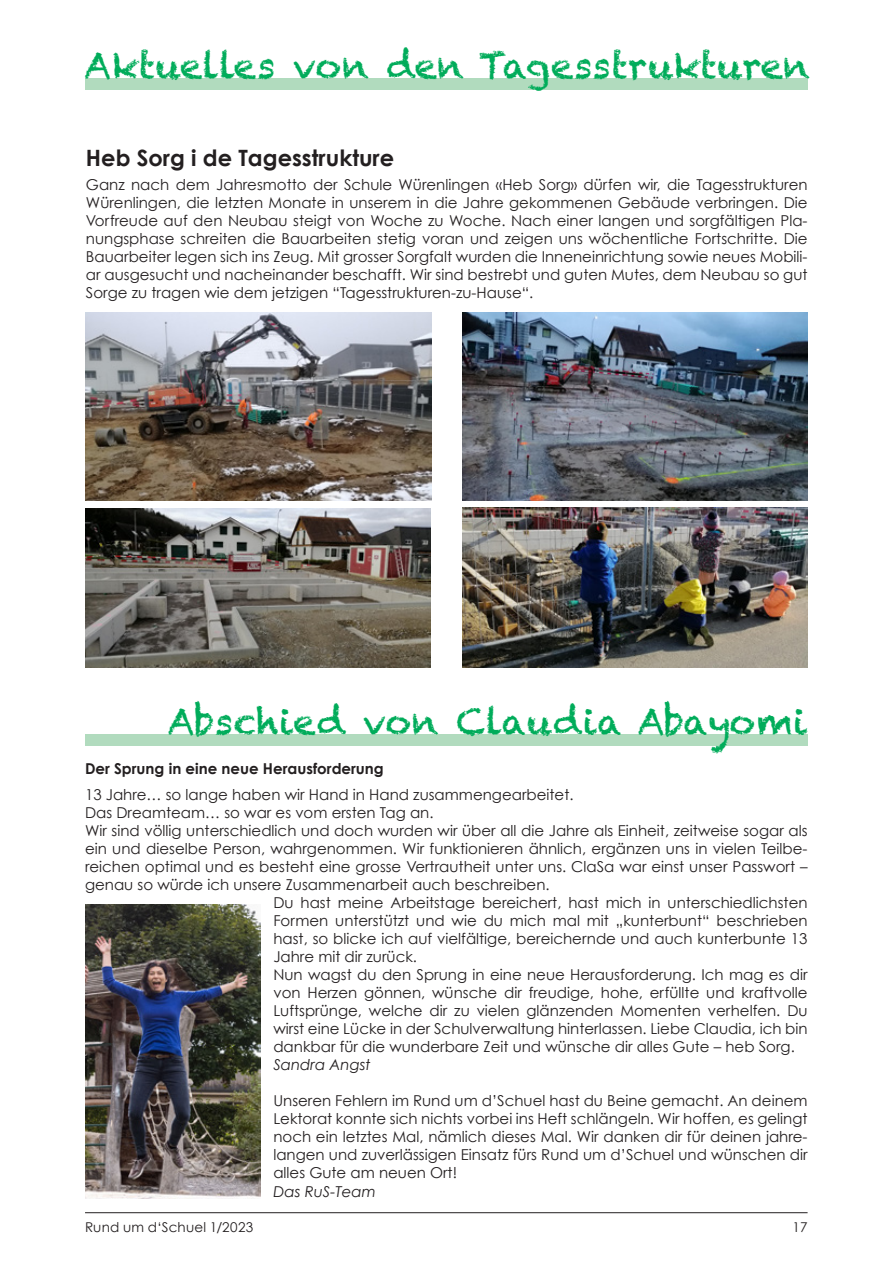
<style>
.page{position:relative;width:893px;height:1263px;background:#fff}
.page>*{position:absolute;margin:0;border:0;box-sizing:border-box;transform-origin:0 0}
.t1{font:36px "Chalkduster";color:#00ac5a}
.t2{font:700 22.5px "Century Gothic";color:#231f20}
.t3{font:15px/18px "Century Gothic";color:#231f20;text-align:justify}
.t4{font:700 15px "Century Gothic";color:#231f20}
.t5{font:italic 15px "Century Gothic";color:#231f20}
.t6{font:13.5px "Century Gothic";letter-spacing:.015em;color:#231f20}
</style>
<div class="page">
<hr style="left:85px;top:1212px;width:723px;height:1px;background:#231f20">
<div style="left:85px;top:79px;width:723px;height:11px;background:#b1dbbe"></div>
<img style="left:85px;top:508px;width:346px;height:160px">
<img style="left:463px;top:508px;width:344px;height:160px">
<img style="left:85px;top:313px;width:346px;height:187px">
<img style="left:463px;top:313px;width:345px;height:187px">
<img style="left:85px;top:904px;width:176px;height:294px">
<div style="left:85px;top:735px;width:723px;height:11px;background:#b1dbbe"></div>
<h1 class="t1" style="left:85px;top:44px;width:727px">Aktuelles von den Tagesstrukturen</h1>
<h2 class="t2" style="left:86px;top:143px;width:310px">Heb Sorg i de Tagesstrukture</h2>
<p class="t3" style="left:86px;top:175px;width:723px">Ganz nach dem Jahresmotto der Schule Würenlingen «Heb Sorg» dürfen wir, die Tagesstrukturen Würenlingen, die letzten Monate in unserem in die Jahre gekommenen Gebäude verbringen. Die Vorfreude auf den Neubau steigt von Woche zu Woche. Nach einer langen und sorgfältigen Pla&shy;nungsphase schreiten die Bauarbeiten stetig voran und zeigen uns wöchentliche Fortschritte. Die Bauarbeiter legen sich ins Zeug. Mit grosser Sorgfalt wurden die Inneneinrichtung sowie neues Mobili&shy;ar ausgesucht und nacheinander beschafft. Wir sind bestrebt und guten Mutes, dem Neubau so gut Sorge zu tragen wie dem jetzigen “Tagesstrukturen-zu-Hause“.</p>
<h1 class="t1" style="left:168px;top:700px;width:641px">Abschied von Claudia Abayomi</h1>
<p class="t4" style="left:85px;top:759px;width:300px">Der Sprung in eine neue Herausforderung</p>
<p class="t3" style="left:85px;top:785px;width:490px">13 Jahre… so lange haben wir Hand in Hand zusammengearbeitet.</p>
<p class="t3" style="left:85px;top:803px;width:350px">Das Dreamteam… so war es vom ersten Tag an.</p>
<p class="t3" style="left:85px;top:821px;width:724px">Wir sind völlig unterschiedlich und doch wurden wir über all die Jahre als Einheit, zeitweise sogar als</p>
<p class="t3" style="left:85px;top:839px;width:724px">ein und dieselbe Person, wahrgenommen. Wir funktionieren ähnlich, ergänzen uns in vielen Teilbe-</p>
<p class="t3" style="left:85px;top:857px;width:724px">reichen optimal und es besteht eine grosse Vertrautheit unter uns. ClaSa war einst unser Passwort –</p>
<p class="t3" style="left:85px;top:875px;width:466px">genau so würde ich unsere Zusammenarbeit auch beschreiben.</p>
<p class="t3" style="left:273px;top:893px;width:536px">Du hast meine Arbeitstage bereichert, hast mich in unterschiedlichsten</p>
<p class="t3" style="left:273px;top:911px;width:536px">Formen unterstützt und wie du mich mal mit „kunterbunt“ beschrieben</p>
<p class="t3" style="left:273px;top:929px;width:536px">hast, so blicke ich auf vielfältige, bereichernde und auch kunterbunte 13</p>
<p class="t3" style="left:273px;top:947px;width:145px">Jahre mit dir zurück.</p>
<p class="t3" style="left:273px;top:965px;width:536px">Nun wagst du den Sprung in eine neue Herausforderung. Ich mag es dir</p>
<p class="t3" style="left:273px;top:983px;width:536px">von Herzen gönnen, wünsche dir freudige, hohe, erfüllte und kraftvolle</p>
<p class="t3" style="left:273px;top:1001px;width:536px">Luftsprünge, welche dir zu vielen glänzenden Momenten verhelfen. Du</p>
<p class="t3" style="left:273px;top:1019px;width:536px">wirst eine Lücke in der Schulverwaltung hinterlassen. Liebe Claudia, ich bin</p>
<p class="t3" style="left:273px;top:1037px;width:523px">dankbar für die wunderbare Zeit und wünsche dir alles Gute – heb Sorg.</p>
<p class="t5" style="left:273px;top:1055px;width:99px">Sandra Angst</p>
<p class="t3" style="left:273px;top:1091px;width:536px">Unseren Fehlern im Rund um d’Schuel hast du Beine gemacht. An deinem Lektorat konnte sich nichts vorbei ins Heft schlängeln. Wir hoffen, es gelingt noch ein letztes Mal, nämlich dieses Mal. Wir danken dir für deinen jahre&shy;langen und zuverlässigen Einsatz fürs Rund um d’Schuel und wünschen dir alles Gute am neuen Ort!</p>
<p class="t5" style="left:273px;top:1183px;width:104px">Das RuS-Team</p>
<p class="t6" style="left:85px;top:1219px;width:170px">Rund um d‘Schuel 1/2023</p>
<p class="t6" style="left:793px;top:1219px;width:16px">17</p>
</div>
